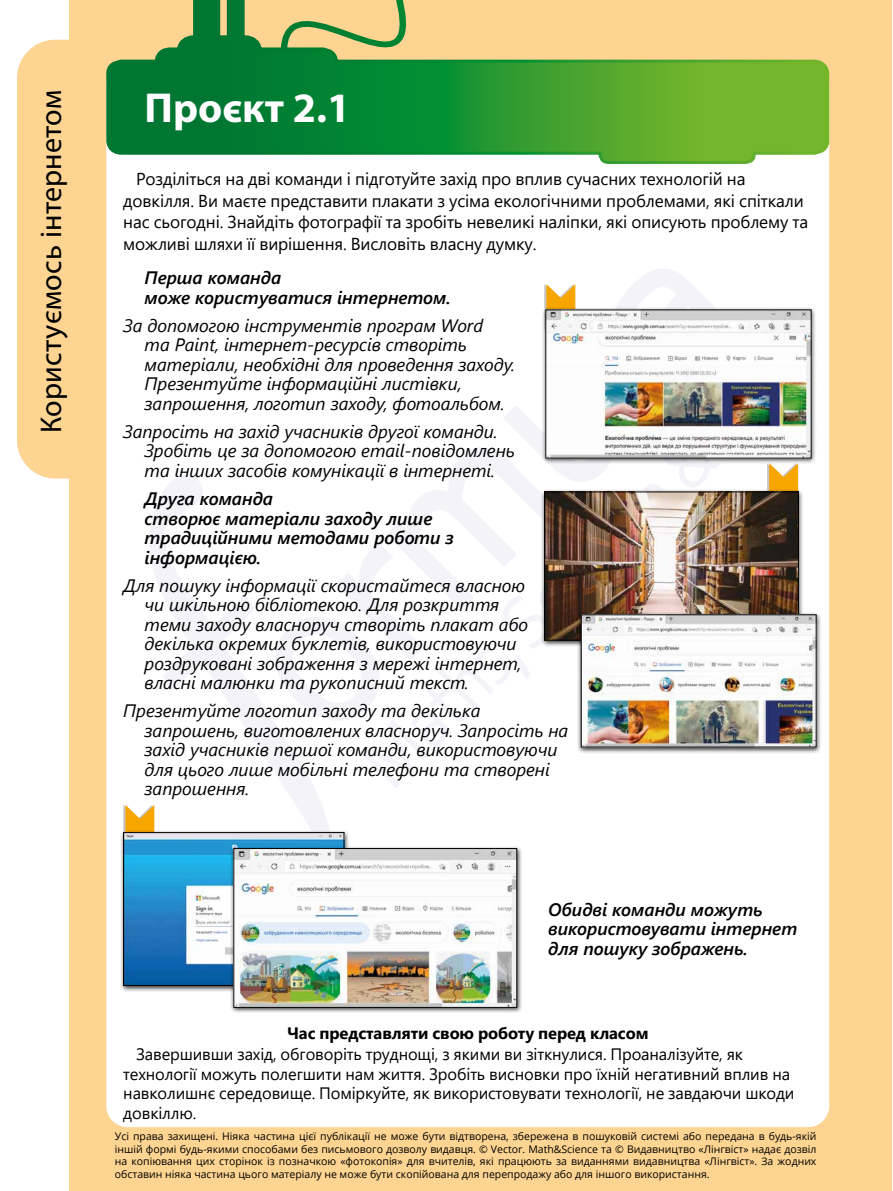
<style>
.page{position:relative;width:893px;height:1191px;background:#fff}
.page>*{position:absolute;margin:0;border:0;box-sizing:border-box;transform-origin:0 0}
.t1{font:700 42px "Myriad Pro";color:#fff}
.t2{font:30px "Myriad Pro";letter-spacing:.01em;color:#000}
.t3{font:italic 18px/19.5px "Segoe UI";color:#000}
.t4{font:italic 600 18px/19.5px "Segoe UI";color:#000}
.t5{font:17.25px/21.8px "Segoe UI";letter-spacing:-.01em;color:#000}
.t6{font:16.5px/19.5px "Segoe UI";letter-spacing:-.01em;color:#000}
.t7{font:700 16.5px "Segoe UI";letter-spacing:-.01em;color:#000}
.t8{font:10.5px/12.6px "Open Sans";color:#000;text-align:justify}
</style>
<div class="page">
<div style="left:69px;top:0;width:823px;height:1191px;background:#fdd491"></div>
<div style="left:17px;top:40px;width:146px;height:438px;background:#fdd491;border-radius:38px"></div>
<div style="left:106px;top:64px;width:723px;height:1063px;background:#fff;border-radius:21px"></div>
<svg style="left:150px;top:475px;width:179px;height:354px"></svg>
<div style="left:542px;top:307px;width:275px;height:157px;background:#000;opacity:.8"></div>
<img style="left:798px;top:312px;width:11px;height:144px">
<svg style="left:275px;top:269px;width:523px;height:519px"></svg>
<div style="left:541px;top:489px;width:263px;height:157px;background:#000;opacity:.8"></div>
<img style="left:546px;top:494px;width:251px;height:144px">
<div style="left:544px;top:492px;width:255px;height:148px;border:1px solid #000"></div>
<div style="left:577px;top:612px;width:244px;height:141px;background:#000;opacity:.8"></div>
<img style="left:583px;top:616px;width:231px;height:129px">
<svg style="left:123px;top:805px;width:31px;height:24px"></svg>
<div style="left:120px;top:829px;width:229px;height:162px;background:#000;opacity:.8"></div>
<img style="left:125px;top:834px;width:217px;height:149px">
<div style="left:123px;top:832px;width:221px;height:153px;border:1px solid #000"></div>
<div style="left:230px;top:845px;width:292px;height:168px;background:#000;opacity:.8"></div>
<img style="left:236px;top:850px;width:279px;height:155px">
<div style="left:234px;top:848px;width:283px;height:159px;border:1px solid #000"></div>
<svg style="left:106px;top:0;width:724px;height:165px"></svg>
<h2 class="t2" style="left:32px;top:433px;width:345px;rotate:-90deg">Користуємось інтернетом</h2>
<h1 class="t1" style="left:145px;top:81px;width:207px">Проєкт 2.1</h1>
<p class="t5" style="left:123px;top:166px;width:686px;text-indent:13px">Розділіться на дві команди і підготуйте захід про вплив сучасних технологій на довкілля. Ви маєте представити плакати з усіма екологічними проблемами, які спіткали нас сьогодні. Знайдіть фотографії та зробіть невеликі наліпки, які описують проблему та можливі шляхи її вирішення. Висловіть власну думку.</p>
<p class="t4" style="left:145px;top:265px;width:308px">Перша команда<br>може користуватися інтернетом.</p>
<p class="t3" style="left:145px;top:313px;width:372px;text-indent:-21px">За допомогою інструментів програм Word<br>та Paint, інтернет-ресурсів створіть матеріали, необхідні для проведення заходу.<br>Презентуйте інформаційні листівки, запрошення, логотип заходу, фотоальбом.</p>
<p class="t3" style="left:145px;top:419px;width:372px;text-indent:-21px">Запросіть на захід учасників другої команди.<br>Зробіть це за допомогою email-повідомлень та інших засобів комунікації в інтернеті.</p>
<p class="t4" style="left:145px;top:486px;width:311px">Друга команда<br>створює матеріали заходу лише традиційними методами роботи з інформацією.</p>
<p class="t3" style="left:145px;top:572px;width:385px;text-indent:-21px">Для пошуку інформації скористайтеся власною чи шкільною бібліотекою. Для розкриття теми заходу власноруч створіть плакат або декілька окремих буклетів, використовуючи роздруковані зображення з мережі інтернет, власні малюнки та рукописний текст.</p>
<p class="t3" style="left:145px;top:698px;width:425px;text-indent:-21px">Презентуйте логотип заходу та декілька запрошень, виготовлених власноруч. Запросіть на захід учасників першої команди, використовуючи для цього лише мобільні телефони та створені запрошення.</p>
<p class="t4" style="left:548px;top:896px;width:251px">Обидві команди можуть використовувати інтернет для пошуку зображень.</p>
<p class="t7" style="left:287px;top:1017px;width:363px">Час представляти свою роботу перед класом</p>
<p class="t6" style="left:123px;top:1043px;width:673px;text-indent:13px">Завершивши захід, обговоріть труднощі, з якими ви зіткнулися. Проаналізуйте, як технології можуть полегшити нам життя. Зробіть висновки про їхній негативний вплив на навколишнє середовище. Поміркуйте, як використовувати технології, не завдаючи шкоди довкіллю.</p>
<p class="t8" style="left:115px;top:1129px;width:703px">Усі права захищені. Ніяка частина цієї публікації не може бути відтворена, збережена в пошуковій системі або передана в будь-якій іншій формі будь-якими способами без письмового дозволу видавця. © Vector. Math&amp;Science та © Видавництво «Лінгвіст» надає дозвіл на копіювання цих сторінок із позначкою «фотокопія» для вчителів, які працюють за виданнями видавництва «Лінгвіст». За жодних обставин ніяка частина цього матеріалу не може бути скопійована для перепродажу або для іншого використання.</p>
</div>
